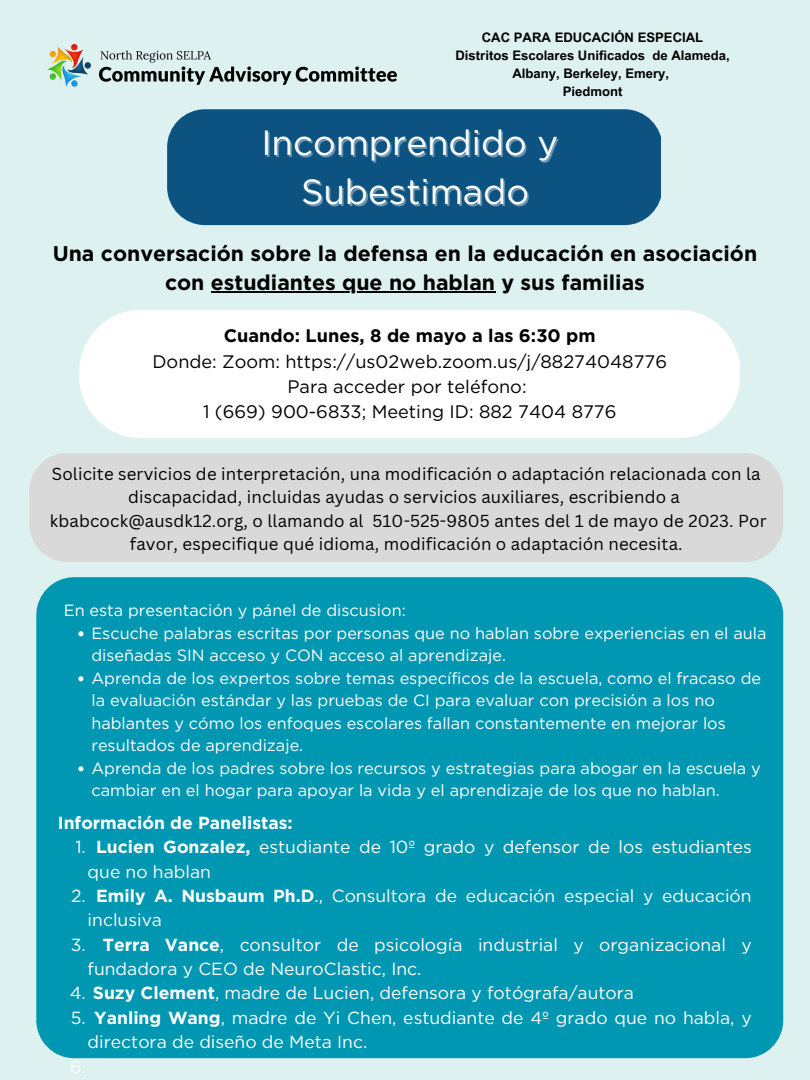
<style>
.page{position:relative;width:810px;height:1080px;background:#def1f1}
.page>*{position:absolute;margin:0;border:0;box-sizing:border-box;transform-origin:0 0}
.t1{font:35px/48.8px "Gotham";color:#fff;text-align:center}
.t2{font:700 21.25px/29.5px "Gotham";color:#000;text-align:center}
.t3{font:18.12px/25.3px "Gotham";color:#000;text-align:center}
.t4{font:700 18.12px "Gotham";color:#000}
.t5{font:17.5px "Gotham";color:#fff}
.t6{font:700 17.5px "Gotham";color:#fff}
.t7{font:16.88px/23.4px "Canva Sans";letter-spacing:.01em;color:#000;text-align:center}
.t8{font:16.25px/22.5px "Gotham";color:#fff}
.t9{font:700 13.12px/18.2px "Arial Unicode MS";color:#000;text-align:center}
.s1{font-weight:700}
</style>
<div class="page">
<img style="left:48px;top:44px;width:348px;height:43px">
<div style="left:167px;top:109px;width:494px;height:116px;background:#0d5382"></div>
<div style="left:79px;top:310px;width:661px;height:128px;background:#fff"></div>
<div style="left:36px;top:577px;width:747px;height:481px;background:#0097b2;border-radius:38px"></div>
<div style="left:29px;top:453px;width:754px;height:109px;background:#d9d9d9;border-radius:38px"></div>
<hr style="left:211px;top:292px;width:284px;height:1px;background:#000">
<svg style="left:78px;top:631px;width:6px;height:5px"></svg>
<svg style="left:78px;top:676px;width:6px;height:5px"></svg>
<svg style="left:78px;top:766px;width:6px;height:5px"></svg>
<p class="t9" style="left:456px;top:27px;width:276px">CAC PARA EDUCACIÓN ESPECIAL<br>Distritos Escolares Unificados de Alameda,<br>Albany, Berkeley, Emery,<br>Piedmont</p>
<h1 class="t1" style="left:261px;top:118px;width:298px">Incomprendido y<br>Subestimado</h1>
<h2 class="t2" style="left:53px;top:238px;width:706px">Una conversación sobre la defensa en la educación en asociación con estudiantes que no hablan y sus familias</h2>
<p class="t4" style="left:224px;top:325px;width:373px">Cuando: Lunes, 8 de mayo a las 6:30 pm</p>
<p class="t3" style="left:152px;top:349px;width:516px">Donde: Zoom: https://us02web.zoom.us/j/88274048776<br>Para acceder por teléfono:<br>1 (669) 900-6833; Meeting ID: 882 7404 8776</p>
<p class="t7" style="left:50px;top:462px;width:719px">Solicite servicios de interpretación, una modificación o adaptación relacionada con la discapacidad, incluidas ayudas o servicios auxiliares, escribiendo a kbabcock@ausdk12.org, o llamando al 510-525-9805 antes del 1 de mayo de 2023. Por favor, especifique qué idioma, modificación o adaptación necesita.</p>
<p class="t8" style="left:64px;top:599px;width:344px">En esta presentación y pánel de discusion:</p>
<p class="t8" style="left:91px;top:622px;width:677px">Escuche palabras escritas por personas que no hablan sobre experiencias en el aula diseñadas SIN acceso y CON acceso al aprendizaje.<br>Aprenda de los expertos sobre temas específicos de la escuela, como el fracaso de la evaluación estándar y las pruebas de CI para evaluar con precisión a los no hablantes y cómo los enfoques escolares fallan constantemente en mejorar los resultados de aprendizaje.<br>Aprenda de los padres sobre los recursos y estrategias para abogar en la escuela y cambiar en el hogar para apoyar la vida y el aprendizaje de los que no hablan.</p>
<p class="t6" style="left:58px;top:812px;width:236px">Información de Panelistas:</p>
<p class="t5" style="left:75px;top:836px;width:12px">1.</p>
<p class="t5" style="left:71px;top:885px;width:16px">2.</p>
<p class="t5" style="left:71px;top:934px;width:16px">3.</p>
<p class="t5" style="left:96px;top:836px;width:657px"><span class="s1">Lucien Gonzalez,</span> estudiante de 10º grado y defensor de los estudiantes</p>
<p class="t5" style="left:88px;top:861px;width:125px">que no hablan</p>
<p class="t5" style="left:96px;top:885px;width:657px"><span class="s1">Emily A. Nusbaum Ph.D</span>., Consultora de educación especial y educación</p>
<p class="t5" style="left:88px;top:909px;width:76px">inclusiva</p>
<p class="t5" style="left:103px;top:934px;width:651px"><span class="s1">Terra Vance</span>, consultor de psicología industrial y organizacional y</p>
<p class="t5" style="left:88px;top:958px;width:335px">fundadora y CEO de NeuroClastic, Inc.</p>
<p class="t5" style="left:70px;top:983px;width:566px">4. <span class="s1">Suzy Clement</span>, madre de Lucien, defensora y fotógrafa/autora</p>
<p class="t5" style="left:94px;top:1007px;width:659px"><span class="s1">Yanling Wang</span>, madre de Yi Chen, estudiante de 4º grado que no habla, y</p>
<p class="t5" style="left:88px;top:1031px;width:281px">directora de diseño de Meta Inc.</p>
<p class="t5" style="left:71px;top:1007px;width:16px">5.</p>
<p class="t5" style="left:70px;top:1056px;width:17px">6.</p>
</div>
